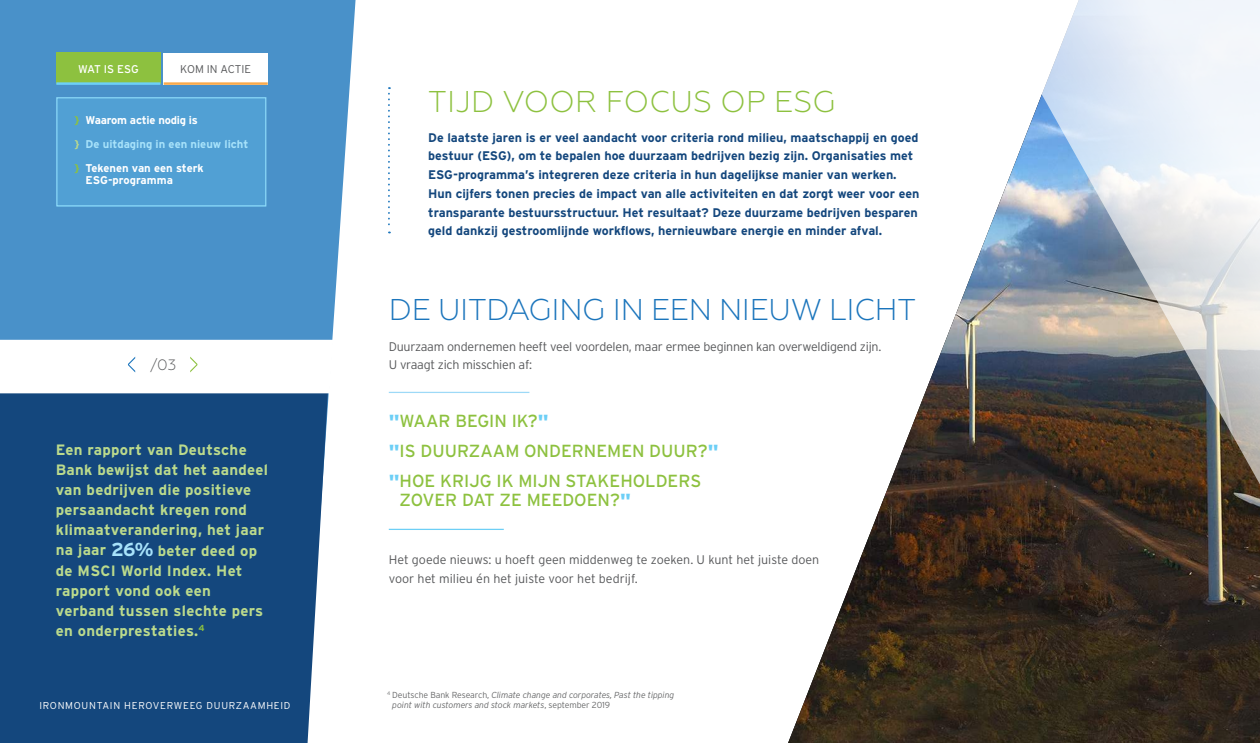
<style>
.page{position:relative;width:1260px;height:743px;background:#fff}
.page>*{position:absolute;margin:0;border:0;box-sizing:border-box;transform-origin:0 0}
.t1{font:300 30px "Geometria";letter-spacing:-.01em;color:#1b75bc}
.t2{font:300 30px "Geometria";letter-spacing:.01em;color:#8dc13f}
.t3{font:17.5px/30px "Interstate";color:#8dc13f}
.t4{font:700 15px/20px "Interstate";letter-spacing:.02em;color:#bbda8c}
.t5{font:300 15px "Geometria";color:#58595b}
.t6{font:700 12.5px/18.8px "Interstate";color:#14477d}
.t7{font:300 12.5px/18.8px "Interstate";color:#58595b}
.t8{font:300 12.5px/18.8px "Interstate";letter-spacing:-.02em;color:#58595b}
.t9{font:700 11.25px/23.8px "Interstate";color:#fff}
.t10{font:300 11.25px "Interstate";color:#58595b}
.t11{font:11.25px "Interstate";letter-spacing:-.015em;color:#fff}
.t12{font:300 10px "Interstate";letter-spacing:.07em;color:#fff}
.t13{font:italic 300 8.75px/10px "Interstate";letter-spacing:-.01em;color:#696a6b}
.s1{color:#8dc13f}
.s2{color:#bbda8c}
.s3{color:#a7e2fa}
.s4{font-size:18.75px;color:#a7e2fa}
.s5{font-weight:900;color:#6dcff6}
.s6{font-style:normal}
</style>
<div class="page">
<div style="left:0;top:0;width:356px;height:340px;background:#4991c9"></div>
<div style="left:0;top:393px;width:329px;height:349px;background:#14477d"></div>
<svg style="left:128px;top:356px;width:70px;height:17px"></svg>
<hr style="left:389px;top:392px;width:140px;height:1px;background:#9dd9f7">
<hr style="left:389px;top:528px;width:115px;height:2px;background:#6dcff6">
<img style="left:788px;top:242px;width:472px;height:500px">
<img style="left:984px;top:0;width:276px;height:502px">
<svg style="left:388px;top:87px;width:2px;height:146px"></svg>
<div style="left:57px;top:99px;width:209px;height:108px;background:#51a0d4"></div>
<div style="left:56px;top:97px;width:210px;height:109px;border:1px solid #8ad8f8"></div>
<div style="left:56px;top:53px;width:104px;height:31px;background:#8dc13f"></div>
<hr style="left:56px;top:82px;width:104px;height:3px;background:#6dcff6">
<div style="left:164px;top:53px;width:104px;height:31px;background:#fff"></div>
<hr style="left:164px;top:82px;width:104px;height:3px;background:#f9a94b">
<p class="t11" style="left:78px;top:63px;width:62px">WAT IS ESG</p>
<p class="t10" style="left:180px;top:63px;width:72px">KOM IN ACTIE</p>
<p class="t9" style="left:74px;top:108px;width:176px"><span class="s1">}</span> Waarom actie nodig is<br><span class="s2">}</span> <span class="s3">De uitdaging in een nieuw licht </span><span class="s1">}</span> Tekenen van een sterk</p>
<p class="t9" style="left:86px;top:168px;width:89px">ESG-programma</p>
<p class="t5" style="left:150px;top:356px;width:28px">/03</p>
<p class="t4" style="left:56px;top:440px;width:214px">Een rapport van Deutsche<br>Bank bewijst dat het aandeel van bedrijven die positieve persaandacht kregen rond klimaatverandering, het jaar na jaar <span class="s4">26%</span> beter deed op de MSCI World Index. Het rapport vond ook een verband tussen slechte pers en onderprestaties.<sup>4</sup></p>
<p class="t12" style="left:39px;top:700px;width:253px">IRONMOUNTAIN HEROVERWEEG DUURZAAMHEID</p>
<h1 class="t2" style="left:428px;top:84px;width:409px">TIJD VOOR FOCUS OP ESG</h1>
<p class="t6" style="left:428px;top:128px;width:493px">De laatste jaren is er veel aandacht voor criteria rond milieu, maatschappij en goed bestuur (ESG), om te bepalen hoe duurzaam bedrijven bezig zijn. Organisaties met ESG-programma’s integreren deze criteria in hun dagelijkse manier van werken.<br>Hun cijfers tonen precies de impact van alle activiteiten en dat zorgt weer voor een transparante bestuursstructuur. Het resultaat? Deze duurzame bedrijven besparen geld dankzij gestroomlijnde workflows, hernieuwbare energie en minder afval.</p>
<h1 class="t1" style="left:389px;top:293px;width:529px">DE UITDAGING IN EEN NIEUW LICHT</h1>
<p class="t8" style="left:389px;top:336px;width:494px">Duurzaam ondernemen heeft veel voordelen, maar ermee beginnen kan overweldigend zijn.<br>U vraagt zich misschien af:</p>
<h2 class="t3" style="left:389px;top:406px;width:331px"><span class="s5">"</span>WAAR BEGIN IK?<span class="s5">"<br>"</span>IS DUURZAAM ONDERNEMEN DUUR?<span class="s5">" "</span>HOE KRIJG IK MIJN STAKEHOLDERS</h2>
<h2 class="t3" style="left:400px;top:485px;width:233px">ZOVER DAT ZE MEEDOEN?<span class="s5">"</span></h2>
<p class="t7" style="left:389px;top:550px;width:432px">Het goede nieuws: u hoeft geen middenweg te zoeken. U kunt het juiste doen voor het milieu én het juiste voor het bedrijf.</p>
<p class="t13" style="left:392px;top:689px;width:284px;text-indent:-5px"><sup>4</sup> <span class="s6">Deutsche Bank Research,</span> Climate change and corporates, Past the tipping point with customers and stock markets<span class="s6">, september 2019</span></p>
</div>
